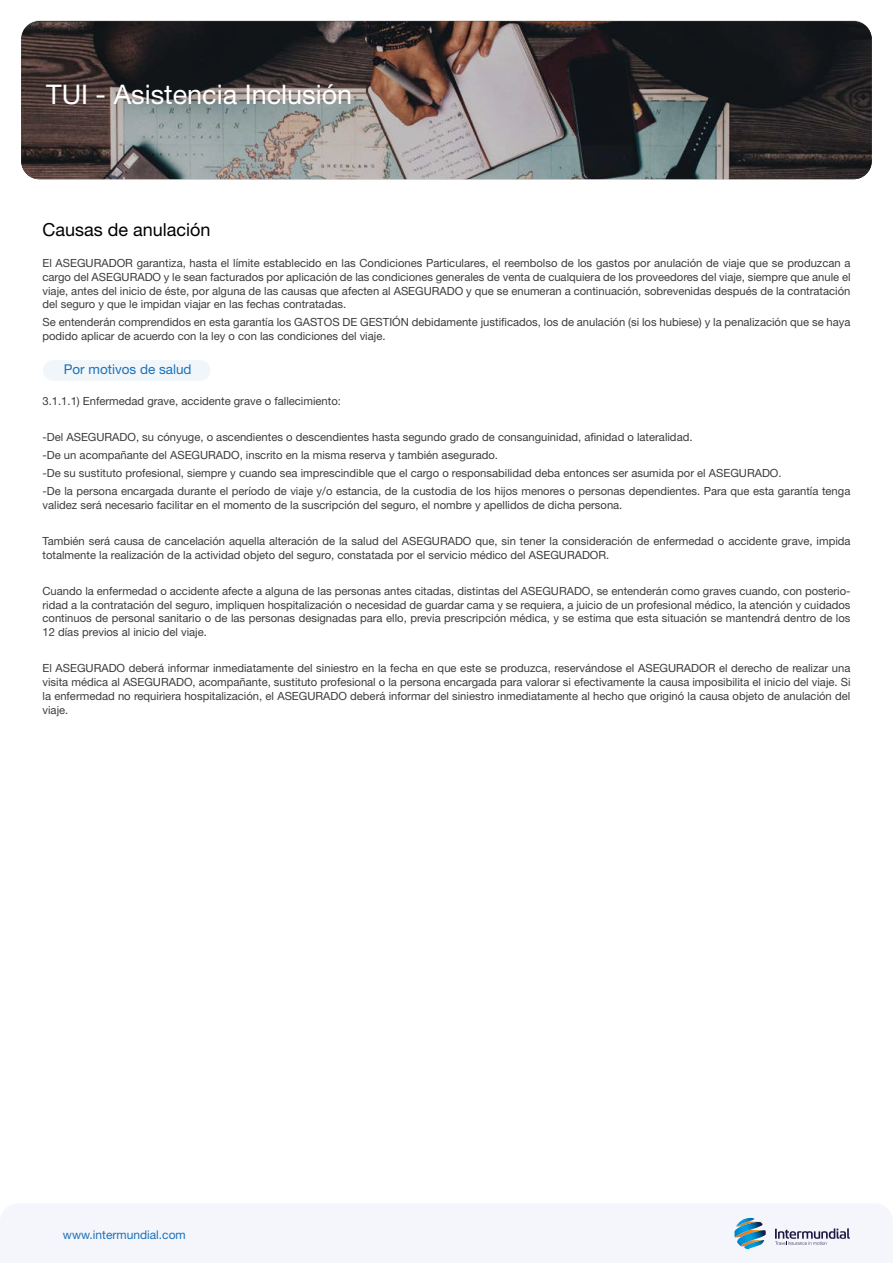
<style>
.page{position:relative;width:893px;height:1263px;background:#fff}
.page>*{position:absolute;margin:0;border:0;box-sizing:border-box;transform-origin:0 0}
.t1{font:27px "Helvetica Neue LT Std";color:#fff}
.t2{font:18px "Helvetica Neue LT Std";color:#000}
.t3{font:13.5px "Helvetica Neue LT Std";color:#1d71b8}
.t4{font:12px "Helvetica Neue LT Std";color:#1d71b8}
.t5{font:11.25px/13.8px "Helvetica Neue LT Std";color:#3c3c3b}
</style>
<div class="page">
<div style="left:0;top:1204px;width:892px;height:59px;background:#f4f6fc"></div>
<svg style="left:892px;top:1220px;width:1px;height:43px"></svg>
<img style="left:736px;top:1218px;width:19px;height:4px">
<img style="left:734px;top:1222px;width:29px;height:15px">
<img style="left:744px;top:1246px;width:20px;height:3px">
<img style="left:737px;top:1230px;width:29px;height:16px">
<svg style="left:775px;top:1228px;width:75px;height:17px"></svg>
<svg style="left:21px;top:20px;width:851px;height:159px;background:#555151"></svg>
<div style="left:43px;top:360px;width:167px;height:21px;background:#f1f6fa;border-radius:10px"></div>
<h1 class="t1" style="left:46px;top:79px;width:308px">TUI - Asistencia Inclusión</h1>
<h2 class="t2" style="left:43px;top:219px;width:170px">Causas de anulación</h2>
<p class="t5" style="left:43px;top:256px;width:809px;text-align:justify">El ASEGURADOR garantiza, hasta el límite establecido en las Condiciones Particulares, el reembolso de los gastos por anulación de viaje que se produzcan a cargo del ASEGURADO y le sean facturados por aplicación de las condiciones generales de venta de cualquiera de los proveedores del viaje, siempre que anule el viaje, antes del inicio de éste, por alguna de las causas que afecten al ASEGURADO y que se enumeran a continuación, sobrevenidas después de la contratación del seguro y que le impidan viajar en las fechas contratadas.</p>
<p class="t5" style="left:43px;top:315px;width:809px">Se entenderán comprendidos en esta garantía los GASTOS DE GESTIÓN debidamente justificados, los de anulación (si los hubiese) y la penalización que se haya podido aplicar de acuerdo con la ley o con las condiciones del viaje.</p>
<p class="t3" style="left:64px;top:361px;width:129px">Por motivos de salud</p>
<p class="t5" style="left:43px;top:394px;width:300px">3.1.1.1) Enfermedad grave, accidente grave o fallecimiento:</p>
<p class="t5" style="left:43px;top:428px;width:809px;line-height:18px">-Del ASEGURADO, su cónyuge, o ascendientes o descendientes hasta segundo grado de consanguinidad, afinidad o lateralidad.<br>-De un acompañante del ASEGURADO, inscrito en la misma reserva y también asegurado.<br>-De su sustituto profesional, siempre y cuando sea imprescindible que el cargo o responsabilidad deba entonces ser asumida por el ASEGURADO.<br>-De la persona encargada durante el período de viaje y/o estancia, de la custodia de los hijos menores o personas dependientes. Para que esta garantía tenga</p>
<p class="t5" style="left:43px;top:498px;width:581px">validez será necesario facilitar en el momento de la suscripción del seguro, el nombre y apellidos de dicha persona.</p>
<p class="t5" style="left:43px;top:534px;width:809px">También será causa de cancelación aquella alteración de la salud del ASEGURADO que, sin tener la consideración de enfermedad o accidente grave, impida totalmente la realización de la actividad objeto del seguro, constatada por el servicio médico del ASEGURADOR.</p>
<p class="t5" style="left:43px;top:584px;width:809px;text-align:justify">Cuando la enfermedad o accidente afecte a alguna de las personas antes citadas, distintas del ASEGURADO, se entenderán como graves cuando, con posterio&shy;ridad a la contratación del seguro, impliquen hospitalización o necesidad de guardar cama y se requiera, a juicio de un profesional médico, la atención y cuidados continuos de personal sanitario o de las personas designadas para ello, previa prescripción médica, y se estima que esta situación se mantendrá dentro de los 12 días previos al inicio del viaje.</p>
<p class="t5" style="left:43px;top:661px;width:809px;text-align:justify">El ASEGURADO deberá informar inmediatamente del siniestro en la fecha en que este se produzca, reservándose el ASEGURADOR el derecho de realizar una visita médica al ASEGURADO, acompañante, sustituto profesional o la persona encargada para valorar si efectivamente la causa imposibilita el inicio del viaje. Si la enfermedad no requiriera hospitalización, el ASEGURADO deberá informar del siniestro inmediatamente al hecho que originó la causa objeto de anulación del viaje.</p>
<p class="t4" style="left:63px;top:1227px;width:124px">www.intermundial.com</p>
</div>
